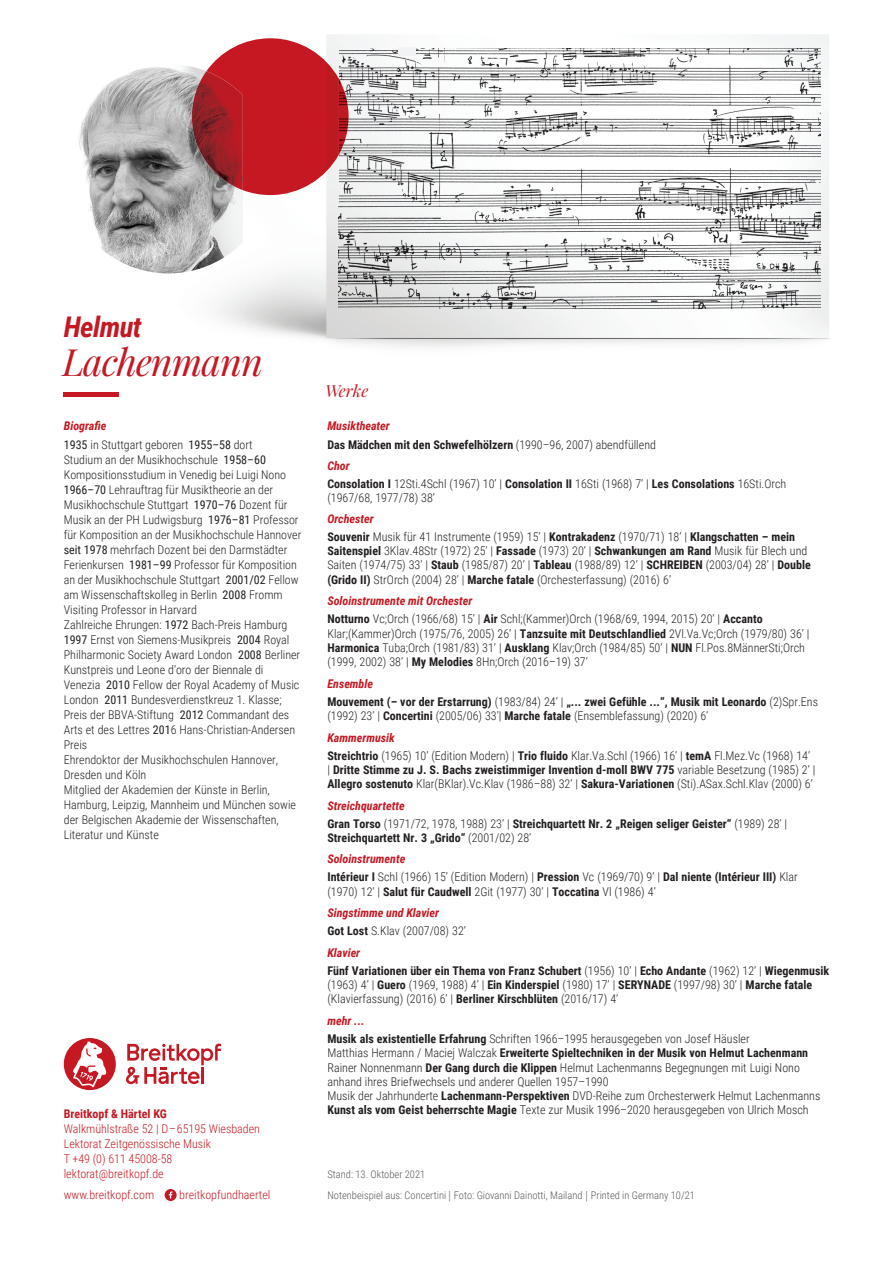
<style>
.page{position:relative;width:893px;height:1263px;background:#fff}
.page>*{position:absolute;margin:0;border:0;box-sizing:border-box;transform-origin:0 0}
.t1{font:37.5px "Playfair Breitkopf Kursiv";letter-spacing:-.02em;color:#c51823}
.t2{font:italic 700 28.5px "Roboto Condensed";letter-spacing:-.02em;color:#c51823}
.t3{font:16.5px "Playfair Breitkopf Kursiv";color:#c51823}
.t4{font:300 12px/15px "Roboto Condensed";color:#231f20}
.t5{font:700 12px/18px "Roboto Condensed";color:#231f20}
.t6{font:300 12px/15px "Roboto Condensed";color:#c51823}
.t7{font:italic 700 12px/18px "Roboto Condensed";color:#c51823}
.t8{font:700 12px "Roboto Condensed";color:#c51823}
.t9{font:300 10.5px/21.3px "Roboto Condensed";color:#57585a}
.s1{font-weight:700;font-style:italic;color:#c51823}
.s2{font-weight:400}
.s3{font-style:italic;color:#c51823}
.s4{font-weight:300}
.s5{font-weight:700}
.s6{font-family:"Roboto"}
.s7{font-family:"Roboto";font-weight:300}
.s8{font-style:normal;color:#231f20}
.s9{font-weight:300;font-style:normal;color:#231f20}
.s10{font-size:12.6px}
</style>
<div class="page">
<img style="left:183px;top:35px;width:646px;height:313px">
<img style="left:339px;top:48px;width:482px;height:261px">
<img style="left:79px;top:67px;width:164px;height:206px">
<img style="left:206px;top:38px;width:133px;height:157px">
<img style="left:339px;top:79px;width:10px;height:75px">
<img style="left:192px;top:71px;width:51px;height:119px">
<div style="left:64px;top:392px;width:55px;height:5px;background:#c51823"></div>
<svg style="left:165px;top:1189px;width:12px;height:12px"></svg>
<svg style="left:169px;top:1191px;width:3px;height:7px"></svg>
<svg style="left:126px;top:1044px;width:95px;height:40px"></svg>
<svg style="left:64px;top:1038px;width:52px;height:52px"></svg>
<div style="left:399px;top:47px;width:17px;height:8px;background:#f2f3f4"></div>
<h2 class="t2" style="left:64px;top:307px;width:79px">Helmut</h2>
<h1 class="t1" style="left:64px;top:337px;width:201px">Lachenmann</h1>
<p class="t4" style="left:64px;top:415px;width:190px;line-height:19.4px"><span class="s1">Biografie<br></span><span class="s2">1935</span> in Stuttgart geboren <span class="s2">1955–58</span> dort</p>
<p class="t4" style="left:64px;top:452px;width:239px">Studium an der Musikhochschule <span class="s2">1958–60<br></span>Kompositionsstudium in Venedig bei Luigi Nono <span class="s2">1966–70</span> Lehrauftrag für Musiktheorie an der Musikhochschule Stuttgart <span class="s2">1970–76</span> Dozent für Musik an der PH Ludwigsburg <span class="s2">1976–81</span> Professor für Komposition an der Musikhochschule Hannover <span class="s2">seit 1978</span> mehrfach Dozent bei den Darmstädter Ferienkursen <span class="s2">1981–99</span> Professor für Komposition an der Musikhochschule Stuttgart <span class="s2">2001/02</span> Fellow am Wissenschaftskolleg in Berlin <span class="s2">2008</span> Fromm Visiting Professor in Harvard<br>Zahlreiche Ehrungen: <span class="s2">1972</span> Bach-Preis Hamburg <span class="s2">1997</span> Ernst von Siemens-Musikpreis <span class="s2">2004</span> Royal Philharmonic Society Award London <span class="s2">2008</span> Berliner Kunstpreis und Leone d’oro der Biennale di Venezia <span class="s2">2010</span> Fellow der Royal Academy of Music London <span class="s2">2011</span> Bundesverdienstkreuz 1. Klasse; Preis der BBVA-Stiftung <span class="s2">2012</span> Commandant des Arts et des Lettres <span class="s2">201</span>6 Hans-Christian-Andersen Preis<br>Ehrendoktor der Musikhochschulen Hannover, Dresden und Köln<br>Mitglied der Akademien der Künste in Berlin, Hamburg, Leipzig, Mannheim und München sowie der Belgischen Akademie der Wissenschaften, Literatur und Künste</p>
<p class="t8" style="left:64px;top:1105px;width:105px">Breitkopf &amp; Härtel KG</p>
<p class="t6" style="left:64px;top:1120px;width:198px">Walkmühlstraße 52 | D–65195 Wiesbaden<br>Lektorat Zeitgenössische Musik<br>T +49 (0) 611 45008-58 lektorat@breitkopf.de</p>
<p class="t6" style="left:64px;top:1187px;width:92px">www.breitkopf.com</p>
<p class="t6" style="left:179px;top:1187px;width:93px">breitkopfundhaertel</p>
<h3 class="t3" style="left:327px;top:380px;width:42px">Werke</h3>
<p class="t5" style="left:327px;top:416px;width:330px;line-height:18.5px"><span class="s3">Musiktheater<br></span>Das Mädchen mit den Schwefelhölzern <span class="s4">(1990–96, 2007) abendfüllend</span></p>
<p class="t4" style="left:327px;top:456px;width:460px;line-height:18px"><span class="s1">Chor<br></span><span class="s5">Consolation I</span> 12Sti.4Schl (1967) 10’ <span class="s6">|</span> <span class="s5">Consolation II</span> 16Sti (1968) 7’ <span class="s6">|</span> <span class="s5">Les Consolations</span> 16Sti.Orch</p>
<p class="t4" style="left:327px;top:490px;width:109px">(1967/68, 1977/78) 38’</p>
<p class="t4" style="left:327px;top:509px;width:469px;line-height:18px"><span class="s1">Orchester<br></span><span class="s5">Souvenir</span> Musik für 41 Instrumente (1959) 15’ <span class="s6">|</span> <span class="s5">Kontrakadenz</span> (1970/71) 18’ <span class="s6">|</span> <span class="s5">Klangschatten – mein</span></p>
<p class="t4" style="left:327px;top:543px;width:485px;line-height:14.2px"><span class="s5">Saitenspiel</span> 3Klav.48Str (1972) 25’ <span class="s6">|</span> <span class="s5">Fassade</span> (1973) 20’ <span class="s6">|</span> <span class="s5">Schwankungen am Rand</span> Musik für Blech und<br>Saiten (1974/75) 33’ <span class="s6">|</span> <span class="s5">Staub</span> (1985/87) 20’ <span class="s6">|</span> <span class="s5">Tableau</span> (1988/89) 12’ <span class="s6">|</span> <span class="s5">SCHREIBEN</span> (2003/04) 28’ <span class="s6">|</span> <span class="s5">Double (Grido II)</span> StrOrch (2004) 28’ <span class="s6">|</span> <span class="s5">Marche fatale</span> (Orchesterfassung) (2016) 6’</p>
<p class="t4" style="left:327px;top:592px;width:437px;line-height:18px"><span class="s1">Soloinstrumente mit Orchester<br></span><span class="s5">Notturno</span> Vc;Orch (1966/68) 15’ <span class="s6">|</span> <span class="s5">Air</span> Schl;(Kammer)Orch (1968/69, 1994, 2015) 20’ <span class="s6">|</span> <span class="s5">Accanto</span></p>
<p class="t4" style="left:327px;top:626px;width:484px;line-height:14.2px">Klar;(Kammer)Orch (1975/76, 2005) 26’ <span class="s6">|</span> <span class="s5">Tanzsuite mit Deutschlandlied</span> 2Vl.Va.Vc;Orch (1979/80) 36’ <span class="s6">|<br></span><span class="s5">Harmonica</span> Tuba;Orch (1981/83) 31’ <span class="s6">|</span> <span class="s5">Ausklang</span> Klav;Orch (1984/85) 50’ <span class="s6">|</span> <span class="s5">NUN</span> Fl.Pos.8MännerSti;Orch (1999, 2002) 38’ <span class="s6">|</span> <span class="s5">My Melodies</span> 8Hn;Orch (2016–19) 37’</p>
<p class="t5" style="left:327px;top:674px;width:492px"><span class="s3">Ensemble<br></span>Mouvement (– vor der Erstarrung) <span class="s4">(1983/84) 24’</span> <span class="s7">|</span> „... zwei Gefühle ...“, Musik mit Leonardo <span class="s4">(2)Spr.Ens</span></p>
<p class="t4" style="left:327px;top:704px;width:382px;line-height:21.6px">(1992) 23’ <span class="s6">|</span> <span class="s5">Concertini</span> (2005/06) 33’<span class="s6">|</span> <span class="s5">Marche fatale</span> (Ensemblefassung) (2020) 6’<br><span class="s1">Kammermusik</span></p>
<p class="t4" style="left:327px;top:748px;width:489px;line-height:14.2px"><span class="s5">Streichtrio</span> (1965) 10’ (Edition Modern) <span class="s6">|</span> <span class="s5">Trio fluido</span> Klar.Va.Schl (1966) 16’ <span class="s6">|</span> <span class="s5">temA</span> Fl.Mez.Vc (1968) 14’ <span class="s6">|</span> <span class="s5">Dritte Stimme zu J. S. Bachs zweistimmiger Invention d-moll BWV 775</span> variable Besetzung (1985) 2’ <span class="s6">|<br></span><span class="s5">Allegro sostenuto</span> Klar(BKlar).Vc.Klav (1986–88) 32’ <span class="s6">|</span> <span class="s5">Sakura-Variationen</span> (Sti).ASax.Schl.Klav (2000) 6’</p>
<p class="t5" style="left:327px;top:796px;width:461px"><span class="s3">Streichquartette<br></span>Gran Torso <span class="s4">(1971/72, 1978, 1988) 23’</span> <span class="s7">|</span> Streichquartett Nr. 2 „Reigen seliger Geister“ <span class="s4">(1989) 28’</span> <span class="s7">|</span></p>
<p class="t5" style="left:327px;top:826px;width:205px;line-height:21.6px">Streichquartett Nr. 3 „Grido“ <span class="s4">(2001/02) 28’<br></span><span class="s3">Soloinstrumente</span></p>
<p class="t4" style="left:327px;top:870px;width:472px;line-height:14.2px"><span class="s5">Intérieur I</span> Schl (1966) 15’ (Edition Modern) <span class="s6">|</span> <span class="s5">Pression</span> Vc (1969/70) 9’ <span class="s6">|</span> <span class="s5">Dal niente (Intérieur III)</span> Klar (1970) 12’ <span class="s6">|</span> <span class="s5">Salut für Caudwell</span> 2Git (1977) 30’ <span class="s6">|</span> <span class="s5">Toccatina</span> Vl (1986) 4’</p>
<p class="t7" style="left:327px;top:903px;width:140px">Singstimme und Klavier<br><span class="s8">Got Lost</span> <span class="s9">S.Klav (2007/08) 32’</span></p>
<p class="t5" style="left:327px;top:943px;width:503px"><span class="s3">Klavier<br></span>Fünf Variationen über ein Thema von Franz Schubert <span class="s4">(1956) 10’</span> <span class="s7">|</span> Echo Andante <span class="s4">(1962) 12’</span> <span class="s7">|</span> Wiegenmusik</p>
<p class="t4" style="left:327px;top:977px;width:486px;line-height:14.2px">(1963) 4’ <span class="s6">|</span> <span class="s5">Guero</span> (1969, 1988) 4’ <span class="s6">|</span> <span class="s5">Ein Kinderspiel</span> (1980) 17’ <span class="s6">|</span> <span class="s5">SERYNADE</span> (1997/98) 30’ <span class="s6">|</span> <span class="s5">Marche fatale </span>(Klavierfassung) (2016) 6’ <span class="s6">|</span> <span class="s5">Berliner Kirschblüten</span> (2016/17) 4’</p>
<p class="t4" style="left:327px;top:1011px;width:424px;line-height:18px"><span class="s1">mehr ...<br></span><span class="s5">Musik als existentielle Erfahrung</span> Schriften 1966–1995 herausgegeben von Josef Häusler</p>
<p class="t4" style="left:327px;top:1045px;width:494px;line-height:14.2px">Matthias Hermann / Maciej Walczak <span class="s5">Erweiterte Spieltechniken in der Musik von Helmut Lachenmann </span>Rainer Nonnenmann <span class="s5">Der Gang durch die Klippen</span> Helmut Lachenmanns Begegnungen mit Luigi Nono anhand ihres Briefwechsels und anderer Quellen 1957–1990<br>Musik der Jahrhunderte <span class="s5">Lachenmann-Perspektiven</span> DVD-Reihe zum Orchesterwerk Helmut Lachenmanns <span class="s5">Kunst als vom Geist beherrschte Magie</span> Texte zur Musik 1996–2020 herausgegeben von Ulrich Mosch</p>
<p class="t9" style="left:327px;top:1163px;width:369px">Stand: 13. Oktober 2021<br>Notenbeispiel aus: Concertini <span class="s10">|</span> Foto: Giovanni Dainotti, Mailand <span class="s10">|</span> Printed in Germany 10/21</p>
</div>
